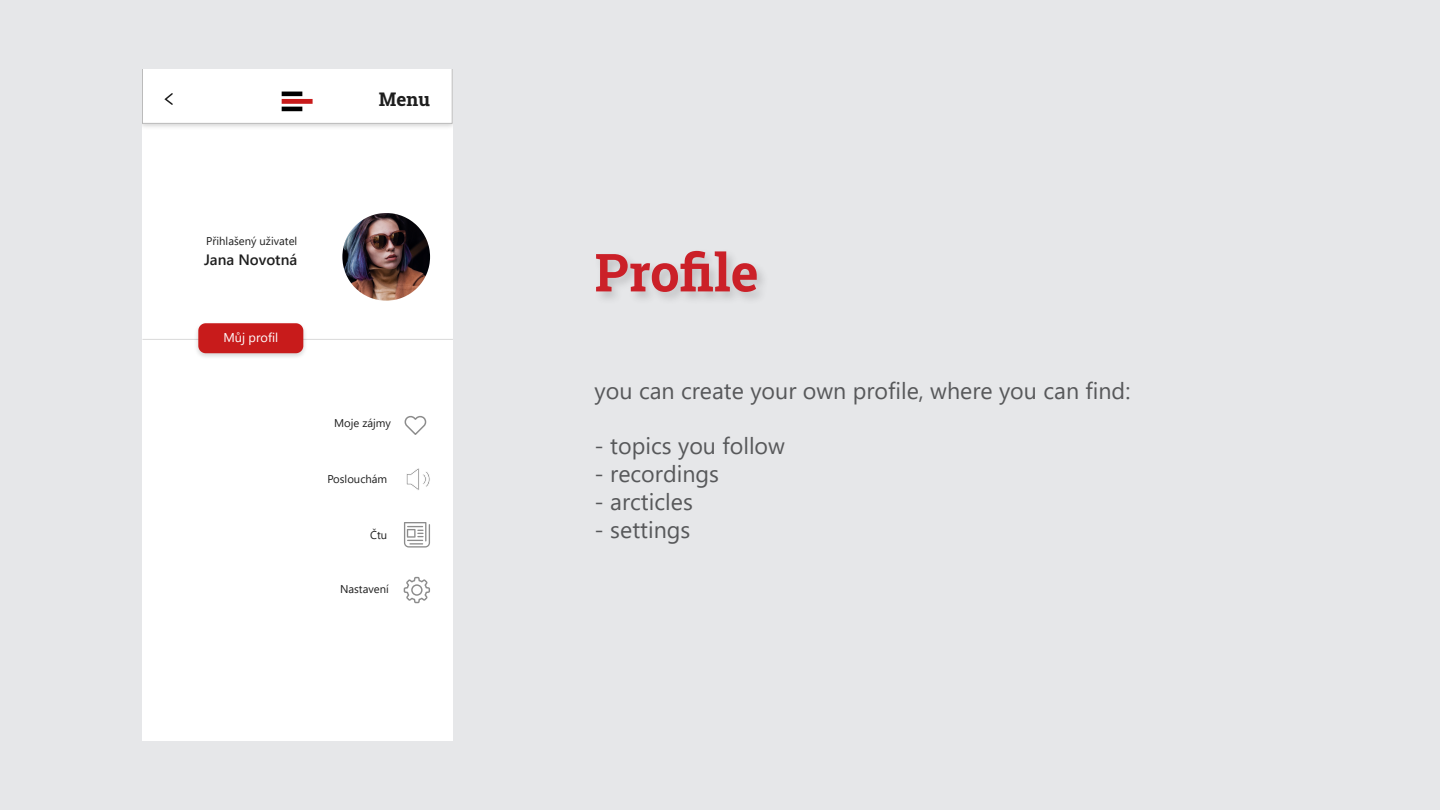
<style>
.page{position:relative;width:1440px;height:810px;background:#e6e7e9}
.page>*{position:absolute;margin:0;border:0;box-sizing:border-box;transform-origin:0 0}
.t1{font:700 52.5px "Roboto Slab";color:#cb2028}
.t2{font:23.25px "Segoe UI";color:#57585a}
.t3{font:700 18.75px "Roboto Slab";color:#1e1e1e}
.t4{font:600 15px "Segoe UI";color:#1e1e1e}
.t5{font:12.75px "Segoe UI";color:#fff}
.t6{font:11.25px "Segoe UI";color:#1e1e1e}
</style>
<div class="page">
<div style="left:142px;top:69px;width:311px;height:672px;background:#fff"></div>
<svg style="left:142px;top:124px;width:311px;height:3px"></svg>
<svg style="left:142px;top:69px;width:311px;height:55px"></svg>
<hr style="left:142px;top:339px;width:311px;height:1px;background:#ddd">
<img style="left:342px;top:213px;width:88px;height:88px">
<svg style="left:195px;top:328px;width:111px;height:29px"></svg>
<div style="left:198px;top:323px;width:105px;height:30px;background:#c81b1b"></div>
<svg style="left:404px;top:416px;width:22px;height:19px"></svg>
<svg style="left:406px;top:468px;width:24px;height:22px"></svg>
<svg style="left:404px;top:577px;width:26px;height:26px"></svg>
<svg style="left:404px;top:522px;width:26px;height:26px"></svg>
<svg style="left:275px;top:82px;width:43px;height:34px"></svg>
<p class="t3" style="left:379px;top:86px;width:53px">Menu</p>
<p class="t6" style="left:206px;top:231px;width:93px">Přihlašený uživatel</p>
<p class="t4" style="left:204px;top:245px;width:95px">Jana Novotná</p>
<p class="t5" style="left:223px;top:325px;width:56px">Můj profil</p>
<p class="t6" style="left:334px;top:412px;width:59px">Moje zájmy</p>
<p class="t6" style="left:327px;top:468px;width:61px">Poslouchám</p>
<p class="t6" style="left:370px;top:524px;width:19px">Čtu</p>
<p class="t6" style="left:340px;top:579px;width:50px">Nastavení</p>
<h1 class="t1" style="left:595px;top:236px;width:166px">Profile</h1>
<p class="t2" style="left:595px;top:368px;width:537px">you can create your own profile, where you can find:</p>
<p class="t2" style="left:595px;top:424px;width:192px">- topics you follow</p>
<p class="t2" style="left:595px;top:452px;width:126px">- recordings</p>
<p class="t2" style="left:595px;top:480px;width:100px">- arcticles</p>
<p class="t2" style="left:595px;top:508px;width:97px">- settings</p>
</div>
